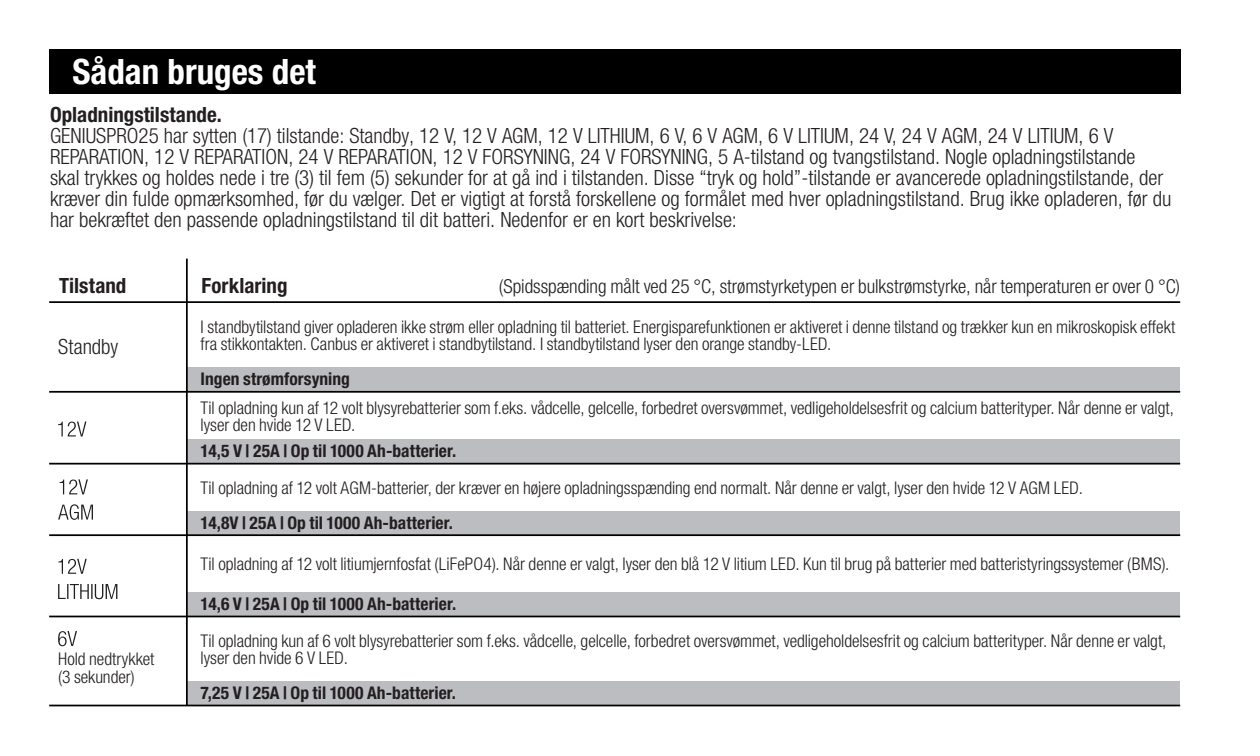
<style>
.page{position:relative;width:1260px;height:756px;background:#fff}
.page>*{position:absolute;margin:0;border:0;box-sizing:border-box;transform-origin:0 0}
.t1{font:700 condensed 35px "Helvetica Neue LTW1 G";color:#fff}
.t2{font:300 condensed 21px/21px "Helvetica Neue LTW1 G";color:#231f20}
.t3{font:700 condensed 21px "Helvetica Neue LTW1 G";color:#231f20}
.t4{font:300 condensed 19.25px "Helvetica Neue LTW1 G";letter-spacing:-.005em;color:#231f20}
.t5{font:300 condensed 17.5px/17.5px "Helvetica Neue LTW1 G";letter-spacing:-.005em;color:#231f20}
.t6{font:700 condensed 17.5px "Helvetica Neue LTW1 G";letter-spacing:.005em;color:#231f20}
.s1{font-weight:700}
</style>
<div class="page">
<div style="left:188px;top:439px;width:992px;height:24px;background:#bcbdc0"></div>
<div style="left:188px;top:368px;width:992px;height:23px;background:#bcbdc0"></div>
<div style="left:188px;top:511px;width:992px;height:23px;background:#bcbdc0"></div>
<div style="left:188px;top:592px;width:992px;height:24px;background:#bcbdc0"></div>
<div style="left:188px;top:681px;width:992px;height:24px;background:#bcbdc0"></div>
<svg style="left:58px;top:631px;width:19px;height:15px"></svg>
<hr style="left:49px;top:301px;width:1131px;height:2px;background:#000">
<hr style="left:49px;top:391px;width:1131px;height:2px;background:#000">
<hr style="left:49px;top:463px;width:1131px;height:2px;background:#000">
<hr style="left:49px;top:534px;width:1131px;height:2px;background:#000">
<hr style="left:49px;top:616px;width:1131px;height:1px;background:#000">
<hr style="left:49px;top:705px;width:1131px;height:1px;background:#000">
<hr style="left:186px;top:259px;width:2px;height:447px;background:#000">
<svg style="left:58px;top:421px;width:28px;height:15px"></svg>
<svg style="left:58px;top:504px;width:35px;height:16px"></svg>
<svg style="left:60px;top:479px;width:28px;height:15px"></svg>
<svg style="left:58px;top:584px;width:59px;height:15px"></svg>
<svg style="left:58px;top:559px;width:29px;height:15px"></svg>
<div style="left:50px;top:50px;width:1131px;height:44px;background:#000"></div>
<p class="t1" style="left:72px;top:51px;width:245px">Sådan bruges det</p>
<p class="t2" style="left:50px;top:104px;width:1123px"><span class="s1">Opladningstilstande.<br></span>GENIUSPRO25 har sytten (17) tilstande: Standby, 12 V, 12 V AGM, 12 V LITHIUM, 6 V, 6 V AGM, 6 V LITIUM, 24 V, 24 V AGM, 24 V LITIUM, 6 V REPARATION, 12 V REPARATION, 24 V REPARATION, 12 V FORSYNING, 24 V FORSYNING, 5 A-tilstand og tvangstilstand. Nogle opladningstilstande<br>skal trykkes og holdes nede i tre (3) til fem (5) sekunder for at gå ind i tilstanden. Disse “tryk og hold”-tilstande er avancerede opladningstilstande, der kræver din fulde opmærksomhed, før du vælger. Det er vigtigt at forstå forskellene og formålet med hver opladningstilstand. Brug ikke opladeren, før du har bekræftet den passende opladningstilstand til dit batteri. Nedenfor er en kort beskrivelse:</p>
<p class="t3" style="left:59px;top:273px;width:69px">Tilstand</p>
<p class="t3" style="left:202px;top:273px;width:87px">Forklaring</p>
<p class="t4" style="left:499px;top:275px;width:683px">(Spidsspænding målt ved 25 °C, strømstyrketypen er bulkstrømstyrke, når temperaturen er over 0 °C)</p>
<p class="t2" style="left:58px;top:337px;width:62px">Standby</p>
<p class="t5" style="left:58px;top:651px;width:98px">Hold nedtrykket (3 sekunder)</p>
<p class="t5" style="left:201px;top:318px;width:976px">I standbytilstand giver opladeren ikke strøm eller opladning til batteriet. Energisparefunktionen er aktiveret i denne tilstand og trækker kun en mikroskopisk effekt fra stikkontakten. Canbus er aktiveret i standbytilstand. I standbytilstand lyser den orange standby-LED.</p>
<p class="t6" style="left:201px;top:369px;width:151px">Ingen strømforsyning</p>
<p class="t5" style="left:201px;top:399px;width:975px">Til opladning kun af 12 volt blysyrebatterier som f.eks. vådcelle, gelcelle, forbedret oversvømmet, vedligeholdelsesfrit og calcium batterityper. Når denne er valgt, lyser den hvide 12 V LED.</p>
<p class="t6" style="left:201px;top:441px;width:257px">14,5 V | 25A | Op til 1000 Ah-batterier.</p>
<p class="t5" style="left:201px;top:479px;width:884px">Til opladning af 12 volt AGM-batterier, der kræver en højere opladningsspænding end normalt. Når denne er valgt, lyser den hvide 12 V AGM LED.</p>
<p class="t6" style="left:201px;top:512px;width:254px">14,8V | 25A | Op til 1000 Ah-batterier.</p>
<p class="t5" style="left:201px;top:555px;width:970px">Til opladning af 12 volt litiumjernfosfat (LiFePO4). Når denne er valgt, lyser den blå 12 V litium LED. Kun til brug på batterier med batteristyringssystemer (BMS).</p>
<p class="t6" style="left:201px;top:593px;width:257px">14,6 V | 25A | Op til 1000 Ah-batterier.</p>
<p class="t5" style="left:201px;top:632px;width:967px">Til opladning kun af 6 volt blysyrebatterier som f.eks. vådcelle, gelcelle, forbedret oversvømmet, vedligeholdelsesfrit og calcium batterityper. Når denne er valgt, lyser den hvide 6 V LED.</p>
<p class="t6" style="left:201px;top:682px;width:257px">7,25 V | 25A | Op til 1000 Ah-batterier.</p>
</div>
